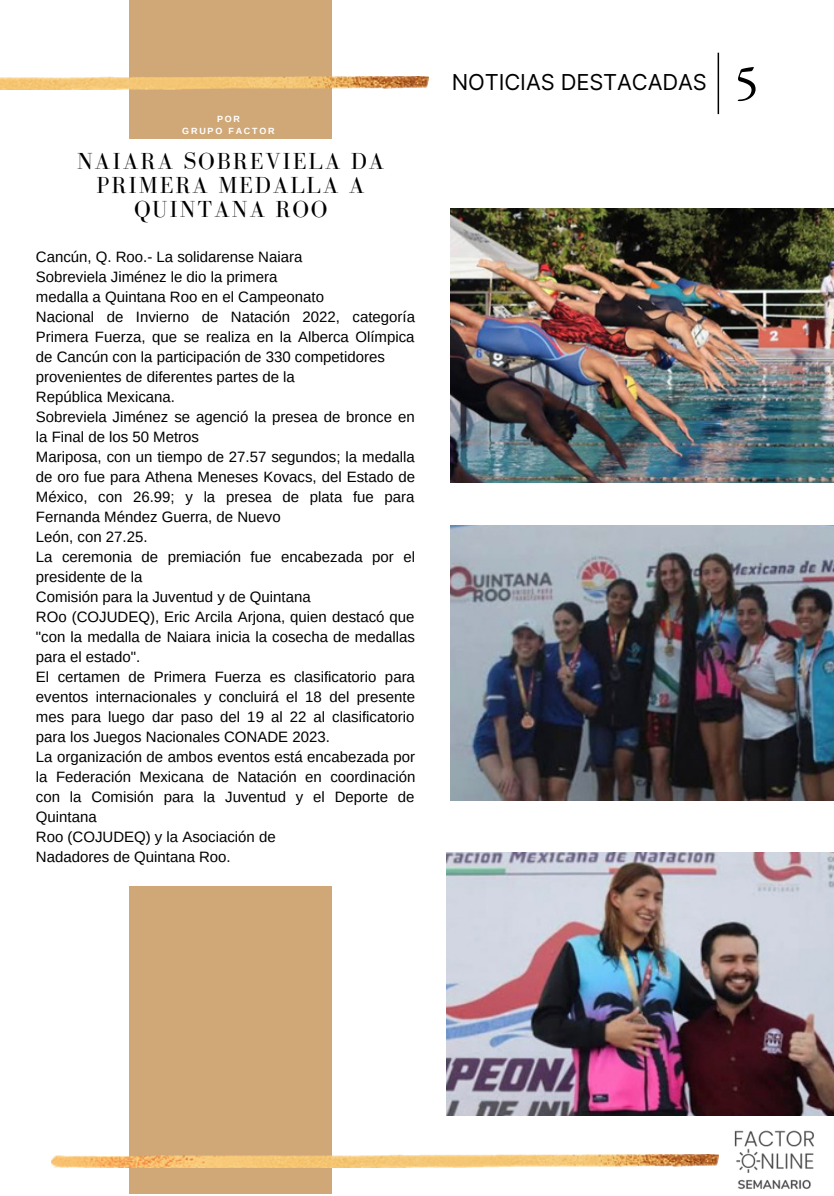
<style>
.page{position:relative;width:834px;height:1196px;background:#fff}
.page>*{position:absolute;margin:0;border:0;box-sizing:border-box;transform-origin:0 0}
.t1{font:51.2px "EB Garamond";color:#000}
.t2{font:23.8px/24px "Bodoni FLF";letter-spacing:.08em;color:#000;text-align:center}
.t3{font:22px "Inter";letter-spacing:-.005em;color:#000}
.t4{font:15px/20px "Arimo";color:#000}
.t5{font:700 9px/11.2px "Arimo";letter-spacing:.2em;color:#fff;text-align:center}
</style>
<div class="page">
<hr style="left:717px;top:53px;width:2px;height:61px;background:#000">
<div style="left:130px;top:0;width:202px;height:139px;background:#d0a877"></div>
<img style="left:717px;top:1115px;width:114px;height:74px">
<div style="left:130px;top:885px;width:202px;height:308px;background:#d0a877"></div>
<img style="left:450px;top:209px;width:384px;height:274px">
<img style="left:446px;top:852px;width:388px;height:263px">
<img style="left:450px;top:526px;width:384px;height:274px">
<img style="left:52px;top:1154px;width:666px;height:13px">
<img style="left:0;top:76px;width:429px;height:14px">
<p class="t5" style="left:182px;top:114px;width:94px">POR<br>GRUPO FACTOR</p>
<h2 class="t2" style="left:77px;top:149px;width:309px">NAIARA SOBREVIELA DA<br>PRIMERA MEDALLA A<br>QUINTANA ROO</h2>
<p class="t4" style="left:36px;top:247px;width:381px">Cancún, Q. Roo.- La solidarense Naiara<br>Sobreviela Jiménez le dio la primera<br>medalla a Quintana Roo en el Campeonato<br>Nacional de Invierno de Natación 2022, categoría Primera Fuerza, que se realiza en la Alberca Olímpica de Cancún con la participación de 330 competidores provenientes de diferentes partes de la<br>República Mexicana.<br>Sobreviela Jiménez se agenció la presea de bronce en la Final de los 50 Metros<br>Mariposa, con un tiempo de 27.57 segundos; la medalla de oro fue para Athena Meneses Kovacs, del Estado de México, con 26.99; y la presea de plata fue para Fernanda Méndez Guerra, de Nuevo<br>León, con 27.25.<br>La ceremonia de premiación fue encabezada por el presidente de la<br>Comisión para la Juventud y de Quintana<br>ROo (COJUDEQ), Eric Arcila Arjona, quien destacó que "con la medalla de Naiara inicia la cosecha de medallas para el estado".<br>El certamen de Primera Fuerza es clasificatorio para eventos internacionales y concluirá el 18 del presente mes para luego dar paso del 19 al 22 al clasificatorio para los Juegos Nacionales CONADE 2023.<br>La organización de ambos eventos está encabezada por la Federación Mexicana de Natación en coordinación con la Comisión para la Juventud y el Deporte de Quintana<br>Roo (COJUDEQ) y la Asociación de<br>Nadadores de Quintana Roo.</p>
<h3 class="t3" style="left:452px;top:69px;width:257px">NOTICIAS DESTACADAS</h3>
<h1 class="t1" style="left:734px;top:48px;width:26px">5</h1>
</div>
